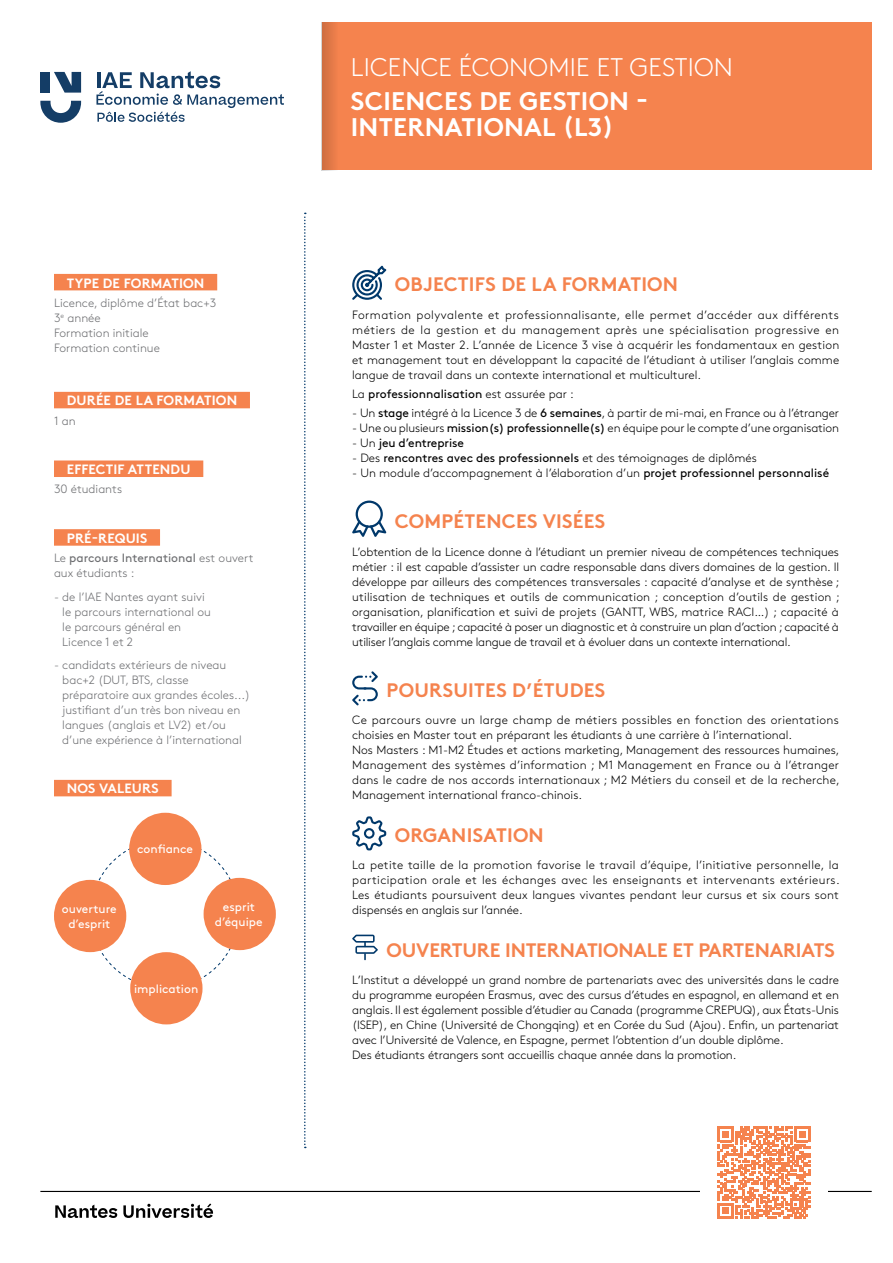
<style>
.page{position:relative;width:893px;height:1263px;background:#fff}
.page>*{position:absolute;margin:0;border:0;box-sizing:border-box;transform-origin:0 0}
.t1{font:700 25.5px/25.5px "Brown Std";letter-spacing:.01em;color:#fff}
.t2{font:300 25.5px "Brown Std";letter-spacing:.01em;color:#fff}
.t3{font:700 19.5px "Brown Std";letter-spacing:.01em;color:#f5834e}
.t4{font:700 19.5px "Brown Std";letter-spacing:-.01em;color:#f5834e}
.t5{font:700 13.5px "Brown Std";letter-spacing:.01em;color:#fff}
.t6{font:300 12px/15px "Brown Std";letter-spacing:-.005em;color:#000;text-align:justify}
.t7{font:300 12px/15px "Brown Std";color:#6d6e71}
.t8{font:12px "Brown Std";color:#000}
.t9{font:12px/15px "Brown Std";color:#fff;text-align:center}
.s1{font-weight:400}
.s2{font-weight:300}
</style>
<div class="page">
<svg style="left:55px;top:1204px;width:62px;height:14px"></svg>
<svg style="left:123px;top:1203px;width:90px;height:15px"></svg>
<svg style="left:40px;top:101px;width:41px;height:22px"></svg>
<svg style="left:54px;top:72px;width:27px;height:21px"></svg>
<div style="left:40px;top:72px;width:10px;height:21px;background:#143d66"></div>
<svg style="left:96px;top:71px;width:188px;height:51px"></svg>
<hr style="left:40px;top:1191px;width:832px;height:1px;background:#000">
<div style="left:322px;top:23px;width:550px;height:147px;background:#f5834e"></div>
<div style="left:322px;top:23px;width:38px;height:147px;background:linear-gradient(to right,#db7546,#fd8751)"></div>
<svg style="left:304px;top:213px;width:2px;height:935px"></svg>
<svg style="left:352px;top:266px;width:34px;height:34px"></svg>
<svg style="left:352px;top:501px;width:34px;height:36px"></svg>
<svg style="left:352px;top:671px;width:26px;height:34px"></svg>
<svg style="left:352px;top:816px;width:34px;height:34px"></svg>
<svg style="left:352px;top:935px;width:26px;height:25px"></svg>
<div style="left:54px;top:274px;width:163px;height:16px;background:#f5834e"></div>
<div style="left:54px;top:392px;width:196px;height:16px;background:#f5834e"></div>
<div style="left:54px;top:460px;width:149px;height:17px;background:#f5834e"></div>
<div style="left:54px;top:529px;width:106px;height:17px;background:#f5834e"></div>
<div style="left:54px;top:780px;width:118px;height:16px;background:#f5834e"></div>
<svg style="left:90px;top:839px;width:149px;height:141px"></svg>
<div style="left:204px;top:878px;width:72px;height:72px;background:#f5834e;border-radius:50%"></div>
<div style="left:130px;top:952px;width:73px;height:72px;background:#f5834e;border-radius:50%"></div>
<div style="left:54px;top:880px;width:72px;height:72px;background:#f5834e;border-radius:50%"></div>
<div style="left:129px;top:813px;width:72px;height:72px;background:#f5834e;border-radius:50%"></div>
<div style="left:700px;top:1109px;width:128px;height:127px;background:#fff"></div>
<svg style="left:718px;top:1126px;width:92px;height:93px"></svg>
<p class="t5" style="left:67px;top:275px;width:139px">TYPE DE FORMATION</p>
<p class="t7" style="left:54px;top:295px;width:164px">Licence, diplôme d’État bac+3<br>3<sup>e</sup> année<br>Formation initiale<br>Formation continue</p>
<p class="t5" style="left:67px;top:392px;width:172px">DURÉE DE LA FORMATION</p>
<p class="t7" style="left:54px;top:413px;width:23px">1 an</p>
<p class="t5" style="left:67px;top:461px;width:125px">EFFECTIF ATTENDU</p>
<p class="t7" style="left:54px;top:482px;width:70px">30 étudiants</p>
<p class="t5" style="left:67px;top:530px;width:82px">PRÉ-REQUIS</p>
<p class="t7" style="left:54px;top:551px;width:201px">Le <span class="s1">parcours International</span> est ouvert aux étudiants :</p>
<p class="t7" style="left:62px;top:589px;width:150px;text-indent:-8px">- de l’IAE Nantes ayant suivi le parcours international ou le parcours général en<br>Licence 1 et 2</p>
<p class="t7" style="left:62px;top:658px;width:190px;text-indent:-8px">- candidats extérieurs de niveau bac+2 (DUT, BTS, classe préparatoire aux grandes écoles...) justifiant d’un très bon niveau en langues (anglais et LV2) et/ou d’une expérience à l’international</p>
<p class="t5" style="left:67px;top:780px;width:94px">NOS VALEURS</p>
<p class="t9" style="left:62px;top:901px;width:56px">ouverture d’esprit</p>
<p class="t9" style="left:137px;top:842px;width:57px">confiance</p>
<p class="t9" style="left:215px;top:899px;width:49px">esprit d’équipe</p>
<p class="t9" style="left:134px;top:981px;width:66px">implication</p>
<h1 class="t2" style="left:351px;top:53px;width:384px">LICENCE ÉCONOMIE ET GESTION</h1>
<h1 class="t1" style="left:351px;top:88px;width:299px">SCIENCES DE GESTION -<br>INTERNATIONAL (L3)</h1>
<h2 class="t3" style="left:395px;top:272px;width:285px">OBJECTIFS DE LA FORMATION</h2>
<p class="t6" style="left:352px;top:307px;width:488px">Formation polyvalente et professionnalisante, elle permet d’accéder aux différents métiers de la gestion et du management après une spécialisation progressive en Master 1 et Master 2. L’année de Licence 3 vise à acquérir les fondamentaux en gestion et management tout en développant la capacité de l’étudiant à utiliser l’anglais comme langue de travail dans un contexte international et multiculturel.</p>
<p class="t8" style="left:352px;top:387px;width:223px"><span class="s2">La</span> professionnalisation <span class="s2">est assurée par :</span></p>
<p class="t6" style="left:352px;top:406px;width:488px">- Un <span class="s1">stage</span> intégré à la Licence 3 de <span class="s1">6 semaines</span>, à partir de mi-mai, en France ou à l’étranger</p>
<p class="t6" style="left:352px;top:421px;width:488px">- Une ou plusieurs <span class="s1">mission(s) professionnelle(s)</span> en équipe pour le compte d’une organisation</p>
<p class="t8" style="left:352px;top:436px;width:113px"><span class="s2">- Un</span> jeu d’entreprise</p>
<p class="t8" style="left:352px;top:451px;width:406px"><span class="s2">- Des</span> rencontres avec des professionnels <span class="s2">et des témoignages de diplômés</span></p>
<p class="t6" style="left:352px;top:466px;width:479px">- Un module d’accompagnement à l’élaboration d’un <span class="s1">projet professionnel personnalisé</span></p>
<h2 class="t3" style="left:395px;top:509px;width:212px">COMPÉTENCES VISÉES</h2>
<p class="t6" style="left:352px;top:544px;width:489px">L’obtention de la Licence donne à l’étudiant un premier niveau de compétences techniques métier : il est capable d’assister un cadre responsable dans divers domaines de la gestion. Il développe par ailleurs des compétences transversales : capacité d’analyse et de synthèse ; utilisation de techniques et outils de communication ; conception d’outils de gestion ; organisation, planification et suivi de projets (GANTT, WBS, matrice RACI…) ; capacité à travailler en équipe ; capacité à poser un diagnostic et à construire un plan d’action ; capacité à utiliser l’anglais comme langue de travail et à évoluer dans un contexte international.</p>
<h2 class="t3" style="left:386px;top:678px;width:220px">POURSUITES D’ÉTUDES</h2>
<p class="t6" style="left:352px;top:713px;width:489px;text-align:left">Ce parcours ouvre un large champ de métiers possibles en fonction des orientations choisies en Master tout en préparant les étudiants à une carrière à l’international.<br>Nos Masters : M1-M2 Études et actions marketing, Management des ressources humaines, Management des systèmes d’information ; M1 Management en France ou à l’étranger dans le cadre de nos accords internationaux ; M2 Métiers du conseil et de la recherche, Management international franco-chinois.</p>
<h2 class="t3" style="left:395px;top:823px;width:150px">ORGANISATION</h2>
<p class="t6" style="left:352px;top:858px;width:489px">La petite taille de la promotion favorise le travail d’équipe, l’initiative personnelle, la participation orale et les échanges avec les enseignants et intervenants extérieurs.<br>Les étudiants poursuivent deux langues vivantes pendant leur cursus et six cours sont dispensés en anglais sur l’année.</p>
<h2 class="t4" style="left:386px;top:938px;width:450px">OUVERTURE INTERNATIONALE ET PARTENARIATS</h2>
<p class="t6" style="left:352px;top:973px;width:488px;text-align:left">L’Institut a développé un grand nombre de partenariats avec des universités dans le cadre du programme européen Erasmus, avec des cursus d’études en espagnol, en allemand et en anglais. Il est également possible d’étudier au Canada (programme CREPUQ), aux États-Unis (ISEP), en Chine (Université de Chongqing) et en Corée du Sud (Ajou). Enfin, un partenariat avec l’Université de Valence, en Espagne, permet l’obtention d’un double diplôme.<br>Des étudiants étrangers sont accueillis chaque année dans la promotion.</p>
</div>
